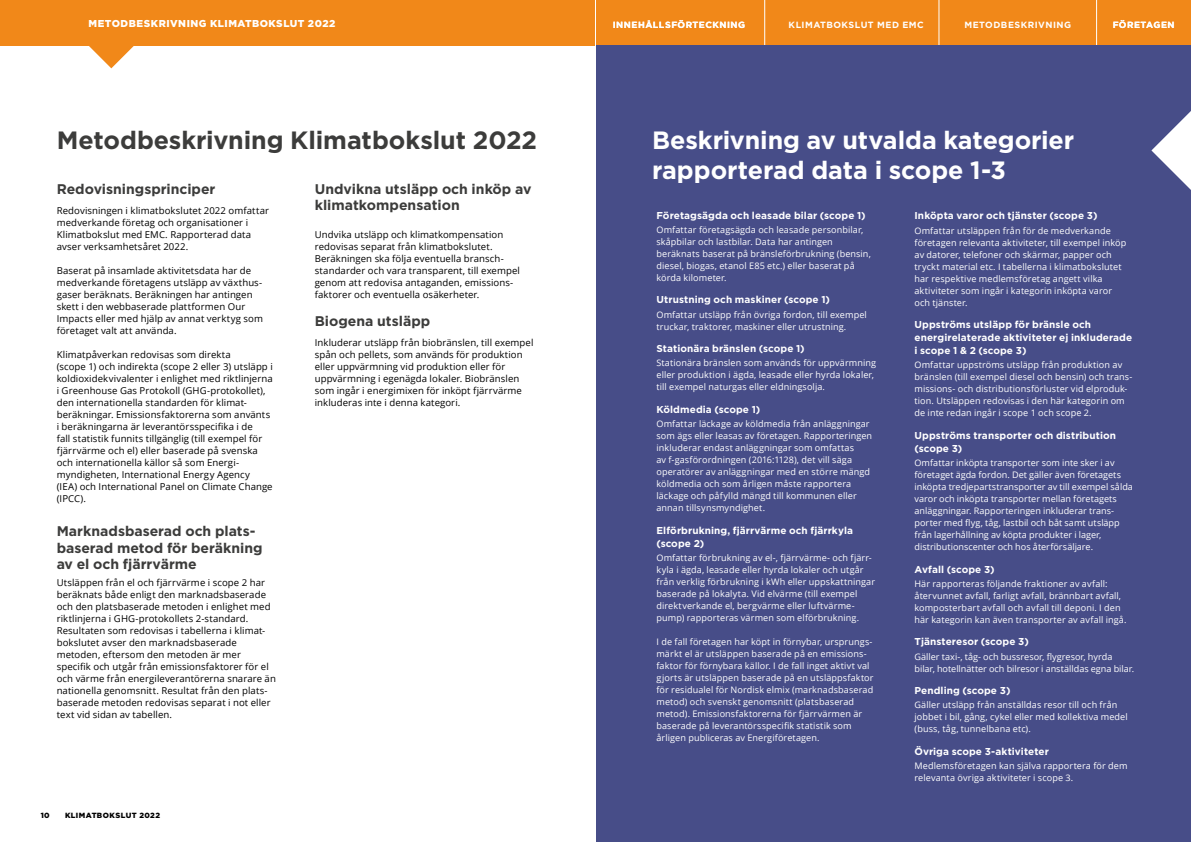
<style>
.page{position:relative;width:1191px;height:842px;background:#fff}
.page>*{position:absolute;margin:0;border:0;box-sizing:border-box;transform-origin:0 0}
.Rubrik_H2_-_invisibl{font:700 25px/30px "Gotham";letter-spacing:-.005em;color:#fff}
.Rubrik_H2_-_invisibl-2{font:700 25px "Gotham";letter-spacing:-.005em;color:#3c3c3b}
.Rubrik_H3{font:700 14px/16.5px "Gotham";color:#3c3c3b}
.Rubrik_H4{font:700 10px/13px "Gotham";letter-spacing:.01em;color:#fff}
.Rubrik_Header_EMC{font:900 10px "Gotham";letter-spacing:.05em;color:#fff}
.Bröd{font:9.5px/12px "Open Sans";letter-spacing:.01em;color:#000}
.Bröd-2{font:9px/12px "Open Sans";letter-spacing:.01em;color:#fff}
.t1{font:700 9px "Gotham";letter-spacing:.055em;color:#fff}
.t2{font:900 7.5px "Gotham";letter-spacing:.055em;color:#000}
</style>
<div class="page">
<svg style="left:88px;top:45px;width:46px;height:23px"></svg>
<div style="left:0;top:0;width:1191px;height:45px;background:#f18819"></div>
<hr style="left:595px;top:0;width:1px;height:52px;background:#fff">
<hr style="left:764px;top:0;width:1px;height:52px;background:#fff">
<hr style="left:938px;top:0;width:1px;height:52px;background:#fff">
<hr style="left:1096px;top:0;width:1px;height:52px;background:#fff">
<div style="left:596px;top:46px;width:595px;height:796px;background:#474d88"></div>
<svg style="left:1151px;top:111px;width:40px;height:79px"></svg>
<p class="Rubrik_Header_EMC" style="left:88px;top:16px;width:248px">METODBESKRIVNING KLIMATBOKSLUT 2022</p>
<p class="t1" style="left:788px;top:19px;width:137px">KLIMATBOKSLUT MED EMC</p>
<p class="t1" style="left:964px;top:19px;width:108px">METODBESKRIVNING</p>
<p class="t1" style="left:613px;top:19px;width:134px">INNEHÅLLSFÖRTECKNING</p>
<p class="t1" style="left:1112px;top:19px;width:63px">FÖRETAGEN</p>
<p class="Rubrik_H2_-_invisibl-2" style="left:57px;top:125px;width:482px">Metodbeskrivning Klimatbokslut 2022</p>
<p class="Rubrik_H2_-_invisibl" style="left:652px;top:124px;width:423px">Beskrivning av utvalda kategorier rapporterad data i scope 1-3</p>
<p class="Rubrik_H3" style="left:315px;top:180px;width:218px">Undvikna utsläpp och inköp av klimatkompensation</p>
<p class="Bröd" style="left:315px;top:228px;width:207px">Undvika utsläpp och klimatkompensation redovisas separat från klimatbokslutet.<br>Beräkningen ska följa eventuella bransch&shy;standarder och vara transparent, till exempel genom att redovisa antaganden, emissions&shy;faktorer och eventuella osäkerheter.</p>
<p class="Rubrik_H3" style="left:315px;top:312px;width:117px">Biogena utsläpp</p>
<p class="Bröd" style="left:315px;top:336px;width:220px">Inkluderar utsläpp från biobränslen, till exempel spån och pellets, som används för produktion eller uppvärmning vid produktion eller för uppvärmning i egenägda lokaler. Biobränslen som ingår i energimixen för inköpt fjärrvärme inkluderas inte i denna kategori.</p>
<p class="Rubrik_H3" style="left:57px;top:180px;width:160px">Redovisningsprinciper</p>
<p class="Bröd" style="left:57px;top:204px;width:214px">Redovisningen i klimatbokslutet 2022 omfattar medverkande företag och organisationer i Klimatbokslut med EMC. Rapporterad data avser verksamhetsåret 2022.</p>
<p class="Bröd" style="left:57px;top:264px;width:208px">Baserat på insamlade aktivitetsdata har de medverkande företagens utsläpp av växthus&shy;gaser beräknats. Beräkningen har antingen skett i den webbaserade plattformen Our Impacts eller med hjälp av annat verktyg som företaget valt att använda.</p>
<p class="Bröd" style="left:57px;top:348px;width:218px">Klimatpåverkan redovisas som direkta<br>(scope 1) och indirekta (scope 2 eller 3) utsläpp i koldioxidekvivalenter i enlighet med riktlinjerna i Greenhouse Gas Protokoll (GHG-protokollet), den internationella standarden för klimat&shy;beräkningar. Emissionsfaktorerna som använts i beräkningarna är leverantörsspecifika i de<br>fall statistik funnits tillgänglig (till exempel för fjärrvärme och el) eller baserade på svenska och internationella källor så som Energi&shy;myndigheten, International Energy Agency (IEA) och International Panel on Climate Change (IPCC).</p>
<p class="Rubrik_H3" style="left:57px;top:522px;width:207px">Marknadsbaserad och plats&shy;baserad metod för beräkning av el och fjärrvärme</p>
<p class="Bröd" style="left:57px;top:576px;width:221px">Utsläppen från el och fjärrvärme i scope 2 har beräknats både enligt den marknadsbaserade och den platsbaserade metoden i enlighet med riktlinjerna i GHG-protokollets 2-standard.<br>Resultaten som redovisas i tabellerna i klimat&shy;bokslutet avser den marknadsbaserade metoden, eftersom den metoden är mer specifik och utgår från emissionsfaktorer för el och värme från energileverantörerna snarare än nationella genomsnitt. Resultat från den plats&shy;baserade metoden redovisas separat i not eller text vid sidan av tabellen.</p>
<p class="Rubrik_H4" style="left:656px;top:208px;width:211px">Företagsägda och leasade bilar (scope 1)</p>
<p class="Bröd-2" style="left:656px;top:223px;width:216px">Omfattar företagsägda och leasade personbilar, skåpbilar och lastbilar. Data har antingen beräknats baserat på bränsleförbrukning (bensin, diesel, biogas, etanol E85 etc.) eller baserat på körda kilometer.</p>
<p class="Rubrik_H4" style="left:656px;top:293px;width:175px">Utrustning och maskiner (scope 1)</p>
<p class="Bröd-2" style="left:656px;top:308px;width:212px">Omfattar utsläpp från övriga fordon, till exempel truckar, traktorer, maskiner eller utrustning.</p>
<p class="Rubrik_H4" style="left:656px;top:342px;width:150px">Stationära bränslen (scope 1)</p>
<p class="Bröd-2" style="left:656px;top:357px;width:221px">Stationära bränslen som används för uppvärmning eller produktion i ägda, leasade eller hyrda lokaler, till exempel naturgas eller eldningsolja.</p>
<p class="Rubrik_H4" style="left:656px;top:403px;width:105px">Köldmedia (scope 1)</p>
<p class="Bröd-2" style="left:656px;top:418px;width:217px">Omfattar läckage av köldmedia från anläggningar som ägs eller leasas av företagen. Rapporteringen inkluderar endast anläggningar som omfattas<br>av f-gasförordningen (2016:1128), det vill säga operatörer av anläggningar med en större mängd köldmedia och som årligen måste rapportera läckage och påfylld mängd till kommunen eller annan tillsynsmyndighet.</p>
<p class="Rubrik_H4" style="left:656px;top:523px;width:198px">Elförbrukning, fjärrvärme och fjärrkyla (scope 2)</p>
<p class="Bröd-2" style="left:656px;top:551px;width:220px">Omfattar förbrukning av el-, fjärrvärme- och fjärr&shy;kyla i ägda, leasade eller hyrda lokaler och utgår från verklig förbrukning i kWh eller uppskattningar baserade på lokalyta. Vid elvärme (till exempel direktverkande el, bergvärme eller luftvärme&shy;pump) rapporteras värmen som elförbrukning.</p>
<p class="Bröd-2" style="left:656px;top:635px;width:219px">I de fall företagen har köpt in förnybar, ursprungs&shy;märkt el är utsläppen baserade på en emissions&shy;faktor för förnybara källor. I de fall inget aktivt val gjorts är utsläppen baserade på en utsläppsfaktor för residualel för Nordisk elmix (marknadsbaserad metod) och svenskt genomsnitt (platsbaserad metod). Emissionsfaktorerna för fjärrvärmen är baserade på leverantörsspecifik statistik som årligen publiceras av Energiföretagen.</p>
<p class="Rubrik_H4" style="left:914px;top:209px;width:184px">Inköpta varor och tjänster (scope 3)</p>
<p class="Bröd-2" style="left:914px;top:224px;width:213px">Omfattar utsläppen från för de medverkande företagen relevanta aktiviteter, till exempel inköp av datorer, telefoner och skärmar, papper och tryckt material etc. I tabellerna i klimatbokslutet har respektive medlemsföretag angett vilka aktiviteter som ingår i kategorin inköpta varor och tjänster.</p>
<p class="Rubrik_H4" style="left:914px;top:318px;width:219px">Uppströms utsläpp för bränsle och energirelaterade aktiviteter ej inkluderade i scope 1 &amp; 2 (scope 3)</p>
<p class="Bröd-2" style="left:914px;top:359px;width:219px">Omfattar uppströms utsläpp från produktion av bränslen (till exempel diesel och bensin) och trans&shy;missions- och distributionsförluster vid elproduk&shy;tion. Utsläppen redovisas i den här kategorin om de inte redan ingår i scope 1 och scope 2.</p>
<p class="Rubrik_H4" style="left:914px;top:428px;width:203px">Uppströms transporter och distribution (scope 3)</p>
<p class="Bröd-2" style="left:914px;top:457px;width:220px">Omfattar inköpta transporter som inte sker i av företaget ägda fordon. Det gäller även företagets inköpta tredjepartstransporter av till exempel sålda varor och inköpta transporter mellan företagets anläggningar. Rapporteringen inkluderar trans&shy;porter med flyg, tåg, lastbil och båt samt utsläpp från lagerhållning av köpta produkter i lager, distributionscenter och hos återförsäljare.</p>
<p class="Rubrik_H4" style="left:914px;top:562px;width:82px">Avfall (scope 3)</p>
<p class="Bröd-2" style="left:914px;top:577px;width:213px">Här rapporteras följande fraktioner av avfall: återvunnet avfall, farligt avfall, brännbart avfall, komposterbart avfall och avfall till deponi. I den här kategorin kan även transporter av avfall ingå.</p>
<p class="Rubrik_H4" style="left:914px;top:635px;width:116px">Tjänsteresor (scope 3)</p>
<p class="Bröd-2" style="left:914px;top:650px;width:221px">Gäller taxi-, tåg- och bussresor, flygresor, hyrda bilar, hotellnätter och bilresor i anställdas egna bilar.</p>
<p class="Rubrik_H4" style="left:914px;top:684px;width:97px">Pendling (scope 3)</p>
<p class="Bröd-2" style="left:914px;top:699px;width:215px">Gäller utsläpp från anställdas resor till och från jobbet i bil, gång, cykel eller med kollektiva medel (buss, tåg, tunnelbana etc).</p>
<p class="Rubrik_H4" style="left:914px;top:745px;width:136px">Övriga scope 3-aktiviteter</p>
<p class="Bröd-2" style="left:914px;top:760px;width:214px">Medlemsföretagen kan själva rapportera för dem relevanta övriga aktiviteter i scope 3.</p>
<p class="t2" style="left:41px;top:810px;width:10px">10</p>
<p class="t2" style="left:65px;top:810px;width:97px">KLIMATBOKSLUT 2022</p>
</div>
